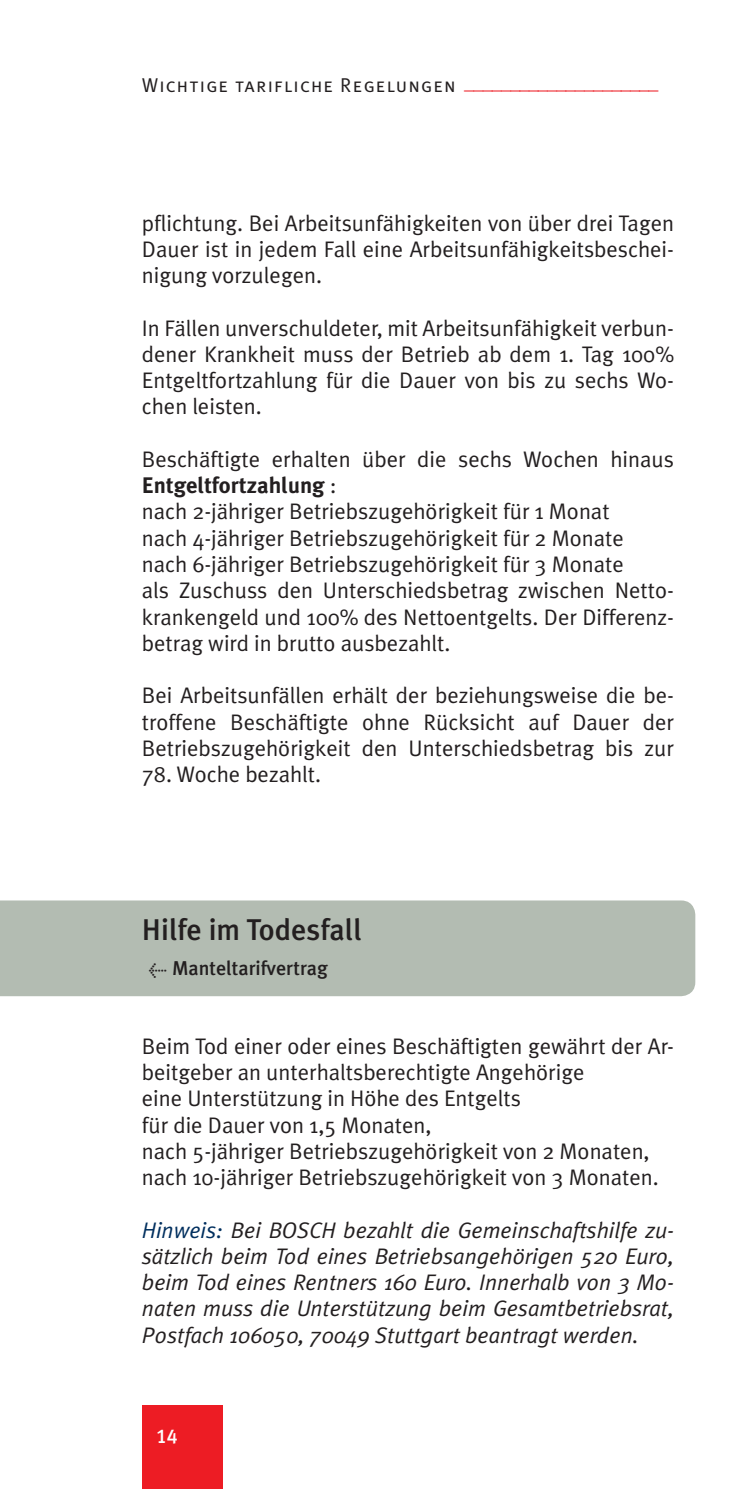
<style>
.page{position:relative;width:745px;height:1489px;background:#fff}
.page>*{position:absolute;margin:0;border:0;box-sizing:border-box;transform-origin:0 0}
.t1{font:500 30px "Meta Plus";color:#231f20}
.t2{font:22.5px/26.2px "Meta Plus Normal";color:#231f20;text-align:justify}
.t3{font:italic 22.5px/26.2px "Meta Plus Normal";color:#231f20;text-align:justify}
.t4{font:700 22.5px "Meta Plus";color:#231f20}
.t5{font:20px "Meta Plus Normal Caps";letter-spacing:.06em;color:#231f20}
.t6{font:500 20px "Meta Plus";color:#231f20}
.t7{font:20px "Meta Plus Medium Caps";color:#fff}
.s1{color:#ed1c24}
.s2{font-family:"Meta Plus Normal";font-weight:400}
.s3{font-size:15px}
.s4{color:#002f5e}
</style>
<div class="page">
<div style="left:0;top:900px;width:694px;height:96px;background:#b3bcb2"></div>
<div style="left:142px;top:1405px;width:80px;height:83px;background:#ed1c24"></div>
<p class="t5" style="left:142px;top:73px;width:517px">Wichtige tarifliche Regelungen <span class="s1">_____________________</span></p>
<p class="t2" style="left:142px;top:211px;width:533px">pflichtung. Bei Arbeitsunfähigkeiten von über drei Tagen Dauer ist in jedem Fall eine Arbeitsunfähigkeitsbeschei&shy;nigung vorzulegen.</p>
<p class="t2" style="left:142px;top:316px;width:533px">In Fällen unverschuldeter, mit Arbeitsunfähigkeit verbun&shy;dener Krankheit muss der Betrieb ab dem 1. Tag 100% Entgeltfortzahlung für die Dauer von bis zu sechs Wo&shy;chen leisten.</p>
<p class="t2" style="left:142px;top:447px;width:533px">Beschäftigte erhalten über die sechs Wochen hinaus</p>
<p class="t4" style="left:142px;top:476px;width:196px">Entgeltfortzahlung <span class="s2">:</span></p>
<p class="t2" style="left:142px;top:500px;width:533px;text-align:left">nach 2-jähriger Betriebszugehörigkeit für 1 Monat<br>nach 4-jähriger Betriebszugehörigkeit für 2 Monate nach 6-jähriger Betriebszugehörigkeit für 3 Monate<br>als Zuschuss den Unterschiedsbetrag zwischen Netto&shy;krankengeld und 100% des Nettoentgelts. Der Differenz&shy;betrag wird in brutto ausbezahlt.</p>
<p class="t2" style="left:142px;top:684px;width:533px">Bei Arbeitsunfällen erhält der beziehungsweise die be&shy;troffene Beschäftigte ohne Rücksicht auf Dauer der Betriebszugehörigkeit den Unterschiedsbetrag bis zur</p>
<p class="t2" style="left:142px;top:762px;width:181px">78. Woche bezahlt.</p>
<h1 class="t1" style="left:142px;top:916px;width:221px">Hilfe im Todesfall</h1>
<p class="t6" style="left:148px;top:959px;width:181px"><span class="s3">&lt;</span> Manteltarifvertrag</p>
<p class="t2" style="left:142px;top:1034px;width:533px;text-align:left">Beim Tod einer oder eines Beschäftigten gewährt der Ar&shy;beitgeber an unterhaltsberechtigte Angehörige<br>eine Unterstützung in Höhe des Entgelts<br>für die Dauer von 1,5 Monaten,<br>nach 5-jähriger Betriebszugehörigkeit von 2 Monaten, nach 10-jähriger Betriebszugehörigkeit von 3 Monaten.</p>
<p class="t3" style="left:142px;top:1217px;width:533px"><span class="s4">Hinweis:</span> Bei BOSCH bezahlt die Gemeinschaftshilfe zu&shy;sätzlich beim Tod eines Betriebsangehörigen 520 Euro, beim Tod eines Rentners 160 Euro. Innerhalb von 3 Mo&shy;naten muss die Unterstützung beim Gesamtbetriebsrat, Postfach 106050, 70049 Stuttgart beantragt werden.</p>
<p class="t7" style="left:156px;top:1423px;width:23px">14</p>
</div>
